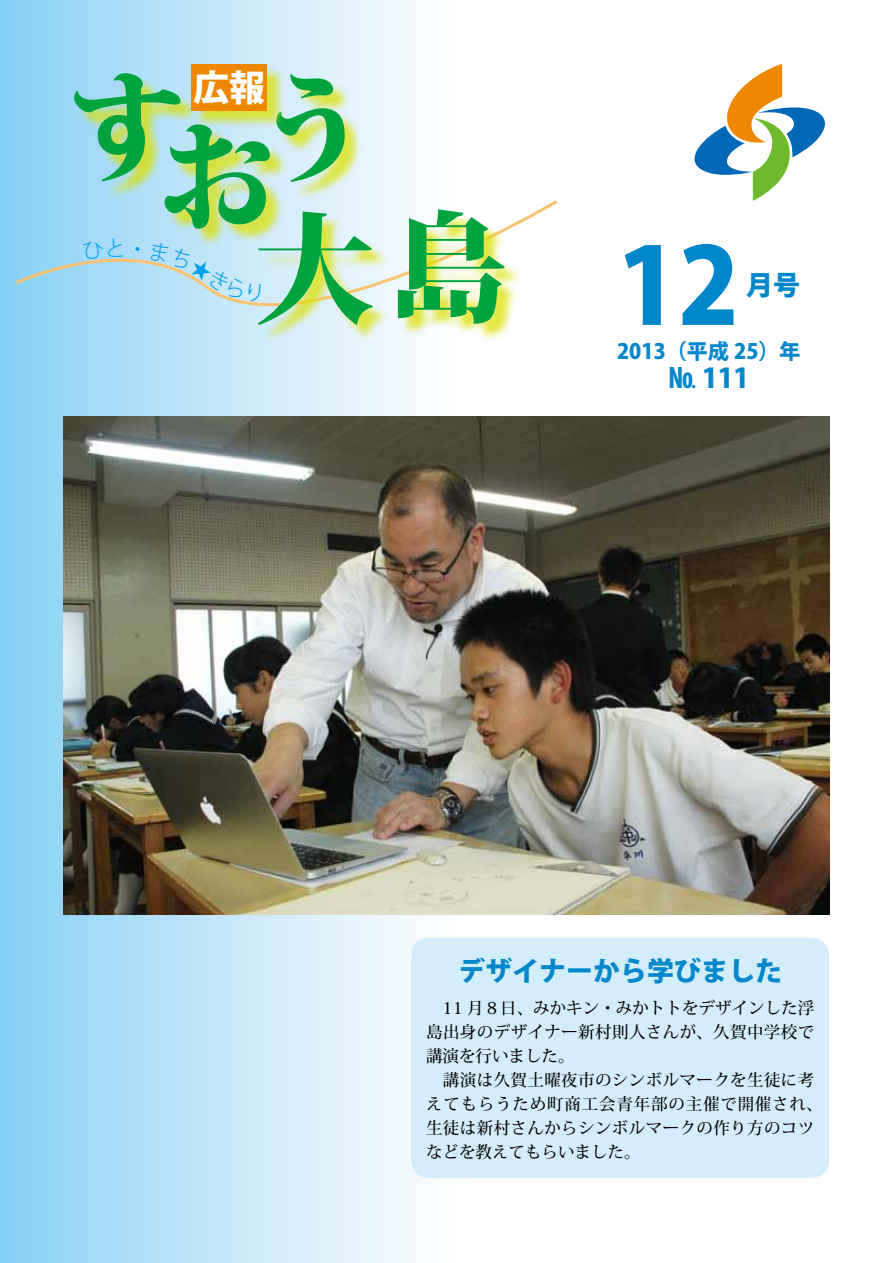
<style>
.page{position:relative;width:893px;height:1263px;background:#fff}
.page>*{position:absolute;margin:0;border:0;box-sizing:border-box;transform-origin:0 0}
.t1{font:800 120px "Koz Min Pro";color:#00a33e}
.t2{font:800 105px "Koz Go Pro";color:#0087cb}
.t3{font:800 36px "Koz Go Pro";color:#fff}
.t4{font:800 27px "Koz Go Pro";color:#0087cb}
.t5{font:800 21px "Koz Go Pro";color:#0087cb}
.t6{font:500 16.5px/24px "Koz Min Pro";letter-spacing:.025em;color:#000}
</style>
<div class="page">
<div style="left:0;top:0;width:466px;height:1263px;background:linear-gradient(to right,#88cff4,#fffffe)"></div>
<svg style="left:12px;top:197px;width:546px;height:162px"></svg>
<svg style="left:694px;top:64px;width:131px;height:137px"></svg>
<img style="left:64px;top:417px;width:765px;height:497px">
<div style="left:76px;top:76px;width:122px;height:124px;background:#dbe000;opacity:.75"></div>
<div style="left:279px;top:77px;width:84px;height:123px;background:#dbe000;opacity:.75"></div>
<div style="left:261px;top:215px;width:129px;height:128px;background:#dbe000;opacity:.75"></div>
<div style="left:400px;top:212px;width:123px;height:130px;background:#dbe000;opacity:.75"></div>
<div style="left:167px;top:127px;width:121px;height:120px;background:#dbe000;opacity:.75"></div>
<div style="left:194px;top:66px;width:92px;height:63px;background:#dbe000;opacity:.75"></div>
<div style="left:191px;top:64px;width:76px;height:47px;background:#f08700"></div>
<div style="left:411px;top:938px;width:418px;height:240px;background:#d3edfb;border-radius:18px"></div>
<svg style="left:150px;top:241px;width:111px;height:61px;background:#c3e3f3"></svg>
<svg style="left:135px;top:247px;width:5px;height:4px"></svg>
<svg style="left:83px;top:238px;width:40px;height:21px"></svg>
<h3 class="t3" style="left:193px;top:64px;width:73px">広報</h3>
<h1 class="t1" style="left:157px;top:89px;width:115px">お</h1>
<h1 class="t1" style="left:68px;top:40px;width:114px">す</h1>
<h1 class="t1" style="left:253px;top:40px;width:93px">う</h1>
<h1 class="t1" style="left:255px;top:179px;width:251px">大島</h1>
<h2 class="t2" style="left:617px;top:218px;width:124px">12</h2>
<p class="t5" style="left:617px;top:338px;width:185px">2013（平成 25）年</p>
<h3 class="t4" style="left:668px;top:361px;width:82px">No 111</h3>
<h3 class="t4" style="left:746px;top:268px;width:55px">月号</h3>
<h3 class="t4" style="left:458px;top:953px;width:325px">デザイナーから学びました</h3>
<p class="t6" style="left:426px;top:995px;width:398px;text-indent:16px">11 月８日、みかキン・みかトトをデザインした浮島出身のデザイナー新村則人さんが、久賀中学校で講演を行いました。<br>　講演は久賀土曜夜市のシンボルマークを生徒に考えてもらうため町商工会青年部の主催で開催され、生徒は新村さんからシンボルマークの作り方のコツなどを教えてもらいました。</p>
</div>
